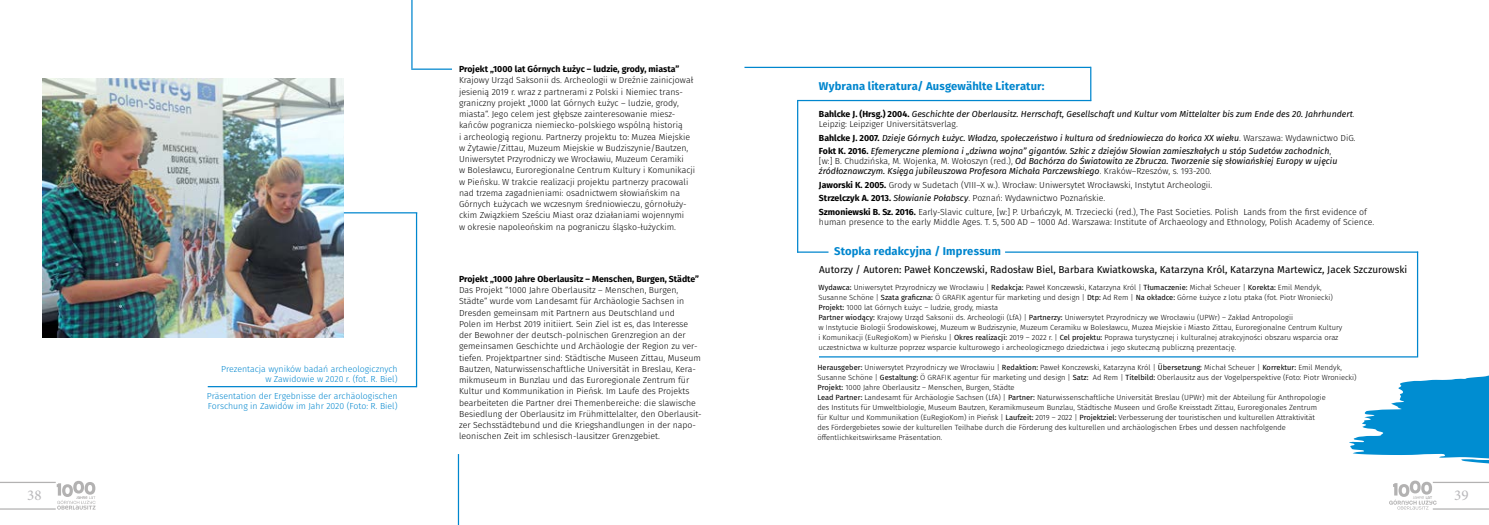
<style>
.page{position:relative;width:1489px;height:525px;background:#fff}
.page>*{position:absolute;margin:0;border:0;box-sizing:border-box;transform-origin:0 0}
.t1{font:15px "Minion Pro";color:#b9b8bb}
.t2{font:700 11.25px "Fira Sans";letter-spacing:.01em;color:#0086ce}
.t3{font:10px "Fira Sans";color:#000}
.t4{font:300 8.75px/11.2px "Fira Sans";color:#000}
.t5{font:italic 8.75px/10px "Fira Sans";color:#000}
.t6{font:300 8.75px/10px "Fira Sans";color:#0086ce;text-align:right}
.t7{font:700 8.75px "Fira Sans";color:#000}
.t8{font:300 7.5px/10px "Fira Sans";color:#000}
.s1{font-weight:700;font-style:normal}
.s2{font-weight:300;font-style:normal}
.s3{font-weight:700}
.s4{font-weight:400;font-style:italic}
.s5{font-weight:400}
</style>
<div class="page">
<svg style="left:1389px;top:480px;width:99px;height:29px"></svg>
<svg style="left:0;top:480px;width:95px;height:29px"></svg>
<img style="left:43px;top:78px;width:300px;height:260px">
<hr style="left:208px;top:386px;width:208px;height:1px;background:#0086ce">
<hr style="left:416px;top:213px;width:1px;height:174px;background:#0086ce">
<hr style="left:344px;top:212px;width:73px;height:1px;background:#0086ce">
<hr style="left:411px;top:68px;width:41px;height:2px;background:#0086ce">
<hr style="left:411px;top:0;width:1px;height:69px;background:#0086ce">
<hr style="left:458px;top:454px;width:1px;height:70px;background:#0086ce">
<svg style="left:1349px;top:375px;width:139px;height:89px"></svg>
<hr style="left:744px;top:67px;width:346px;height:1px;background:#0086ce">
<hr style="left:1090px;top:67px;width:1px;height:34px;background:#0086ce">
<hr style="left:797px;top:100px;width:294px;height:1px;background:#0086ce">
<hr style="left:797px;top:100px;width:1px;height:152px;background:#0086ce">
<hr style="left:797px;top:251px;width:31px;height:1px;background:#0086ce">
<hr style="left:1005px;top:251px;width:412px;height:1px;background:#0086ce">
<hr style="left:1416px;top:251px;width:1px;height:106px;background:#0086ce">
<hr style="left:819px;top:356px;width:597px;height:1px;background:#0086ce">
<p class="t6" style="left:221px;top:363px;width:178px">Prezentacja wyników badań archeologicznych w Zawidowie w 2020 r. (fot. R. Biel)</p>
<p class="t6" style="left:207px;top:390px;width:192px;text-align:left">Präsentation der Ergebnisse der archäologischen<br>Forschung in Zawidów im Jahr 2020 (Foto: R. Biel)</p>
<p class="t7" style="left:459px;top:62px;width:222px">Projekt „1000 lat Górnych Łużyc – ludzie, grody, miasta”</p>
<p class="t4" style="left:459px;top:74px;width:237px">Krajowy Urząd Saksonii ds. Archeologii w Dreźnie zainicjował jesienią 2019 r. wraz z partnerami z Polski i Niemiec trans&shy;graniczny projekt „1000 lat Górnych Łużyc – ludzie, grody, miasta“. Jego celem jest głębsze zainteresowanie miesz&shy;kańców pogranicza niemiecko-polskiego wspólną historią<br>i archeologią regionu. Partnerzy projektu to: Muzea Miejskie w Żytawie/Zittau, Muzeum Miejskie w Budziszynie/Bautzen, Uniwersytet Przyrodniczy we Wrocławiu, Muzeum Ceramiki<br>w Bolesławcu, Euroregionalne Centrum Kultury i Komunikacji w Pieńsku. W trakcie realizacji projektu partnerzy pracowali nad trzema zagadnieniami: osadnictwem słowiańskim na Górnych Łużycach we wczesnym średniowieczu, górnołuży&shy;ckim Związkiem Sześciu Miast oraz działaniami wojennymi<br>w okresie napoleońskim na pograniczu śląsko-łużyckim.</p>
<p class="t7" style="left:459px;top:271px;width:241px">Projekt „1000 Jahre Oberlausitz – Menschen, Burgen, Städte”</p>
<p class="t4" style="left:459px;top:284px;width:244px">Das Projekt “1000 Jahre Oberlausitz – Menschen, Burgen, Städte“ wurde vom Landesamt für Archäologie Sachsen in Dresden gemeinsam mit Partnern aus Deutschland und<br>Polen im Herbst 2019 initiiert. Sein Ziel ist es, das Interesse der Bewohner der deutsch-polnischen Grenzregion an der gemeinsamen Geschichte und Archäologie der Region zu ver&shy;tiefen. Projektpartner sind: Städtische Museen Zittau, Museum Bautzen, Naturwissenschaftliche Universität in Breslau, Kera&shy;mikmuseum in Bunzlau und das Euroregionale Zentrum für Kultur und Kommunikation in Pieńsk. Im Laufe des Projekts bearbeiteten die Partner drei Themenbereiche: die slawische Besiedlung der Oberlausitz im Frühmittelalter, den Oberlausit&shy;zer Sechsstädtebund und die Kriegshandlungen in der napo&shy;leonischen Zeit im schlesisch-lausitzer Grenzgebiet.</p>
<p class="t2" style="left:819px;top:77px;width:227px">Wybrana literatura/ Ausgewählte Literatur:</p>
<p class="t5" style="left:819px;top:109px;width:537px"><span class="s1">Bahlcke J. (Hrsg.) 2004.</span> Geschichte der Oberlausitz. Herrschaft, Gesellschaft und Kultur vom Mittelalter bis zum Ende des 20. Jahrhundert<span class="s2">.<br>Leipzig: Leipziger Universitätsverlag.</span></p>
<p class="t5" style="left:819px;top:131px;width:538px;line-height:13.5px"><span class="s1">Bahlcke J. 2007.</span> Dzieje Górnych Łużyc. Władza, społeczeństwo i kultura od średniowiecza do końca XX wieku<span class="s2">. Warszawa: Wydawnictwo DiG.<br></span><span class="s1">Fokt K. 2016.</span> Efemeryczne plemiona i „dziwna wojna” gigantów. Szkic z dziejów Słowian zamieszkałych u stóp Sudetów zachodnich<span class="s2">,</span></p>
<p class="t5" style="left:819px;top:156px;width:520px"><span class="s2">[w:] B. Chudzińska, M. Wojenka, M. Wołoszyn (red.),</span> Od Bachórza do Światowita ze Zbrucza. Tworzenie się słowiańskiej Europy w ujęciu źródłoznawczym. Księga jubileuszowa Profesora Michała Parczewskiego<span class="s2">. Kraków–Rzeszów, s. 193-200.</span></p>
<p class="t4" style="left:819px;top:178px;width:549px;line-height:13.5px"><span class="s3">Jaworski K. 2005.</span> Grody w Sudetach (VIII–X w.). Wrocław: Uniwersytet Wrocławski, Instytut Archeologii.<br><span class="s3">Strzelczyk A. 2013.</span> <span class="s4">Słowianie Połabscy</span>. Poznań: Wydawnictwo Poznańskie.<br><span class="s3">Szmoniewski B. Sz. 2016.</span> Early-Slavic culture, [w:] P. Urbańczyk, M. Trzeciecki (red.), The Past Societies. Polish Lands from the first evidence of</p>
<p class="t4" style="left:819px;top:216px;width:557px">human presence to the early Middle Ages. T. 5, 500 AD – 1000 Ad. Warszawa: Institute of Archaeology and Ethnology, Polish Academy of Science.</p>
<p class="t2" style="left:834px;top:242px;width:168px">Stopka redakcyjna / Impressum</p>
<p class="t8" style="left:818px;top:282px;width:525px"><span class="s5">Wydawca:</span> Uniwersytet Przyrodniczy we Wrocławiu | <span class="s5">Redakcja:</span> Paweł Konczewski, Katarzyna Król | <span class="s5">Tłumaczenie:</span> Michał Scheuer | <span class="s5">Korekta:</span> Emil Mendyk, Susanne Schöne | <span class="s5">Szata graficzna:</span> Ö GRAFIK agentur für marketing und design | <span class="s5">Dtp:</span> Ad Rem | <span class="s5">Na okładce:</span> Górne Łużyce z lotu ptaka (fot. Piotr Wroniecki)<br><span class="s5">Projekt:</span> 1000 lat Górnych Łużyc – ludzie, grody, miasta<br><span class="s5">Partner wiodący:</span> Krajowy Urząd Saksonii ds. Archeologii (LfA) | <span class="s5">Partnerzy:</span> Uniwersytet Przyrodniczy we Wrocławiu (UPWr) – Zakład Antropologii<br>w Instytucie Biologii Środowiskowej, Muzeum w Budziszynie, Muzeum Ceramiku w Bolesławcu, Muzea Miejskie i Miasto Zittau, Euroregionalne Centrum Kultury i Komunikacji (EuRegioKom) w Pieńsku | <span class="s5">Okres realizacji:</span> 2019 – 2022 r. | <span class="s5">Cel projektu:</span> Poprawa turystycznej i kulturalnej atrakcyjności obszaru wsparcia oraz uczestnictwa w kulturze poprzez wsparcie kulturowego i archeologicznego dziedzictwa i jego skuteczną publiczną prezentację.</p>
<p class="t3" style="left:819px;top:261px;width:589px">Autorzy / Autoren: Paweł Konczewski, Radosław Biel, Barbara Kwiatkowska, Katarzyna Król, Katarzyna Martewicz, Jacek Szczurowski</p>
<p class="t8" style="left:817px;top:362px;width:540px"><span class="s5">Herausgeber:</span> Uniwersytet Przyrodniczy we Wrocławiu | <span class="s5">Redaktion:</span> Paweł Konczewski, Katarzyna Król | <span class="s5">Übersetzung:</span> Michał Scheuer | <span class="s5">Korrektur:</span> Emil Mendyk, Susanne Schöne | <span class="s5">Gestaltung:</span> Ö GRAFIK agentur für marketing und design | <span class="s5">Satz:</span> Ad Rem | <span class="s5">Titelbild:</span> Oberlausitz aus der Vogelperspektive (Foto: Piotr Wroniecki)<br><span class="s5">Projekt:</span> 1000 Jahre Oberlausitz – Menschen, Burgen, Städte<br><span class="s5">Lead Partner:</span> Landesamt für Archäologie Sachsen (LfA) | <span class="s5">Partner:</span> Naturwissenschaftliche Universität Breslau (UPWr) mit der Abteilung für Anthropologie<br>des Instituts für Umweltbiologie, Museum Bautzen, Keramikmuseum Bunzlau, Städtische Museen und Große Kreisstadt Zittau, Euroregionales Zentrum<br>für Kultur und Kommunikation (EuRegioKom) in Pieńsk | <span class="s5">Laufzeit:</span> 2019 – 2022 | <span class="s5">Projektziel:</span> Verbesserung der touristischen und kulturellen Attraktivität<br>des Fördergebietes sowie der kulturellen Teilhabe durch die Förderung des kulturellen und archäologischen Erbes und dessen nachfolgende öffentlichkeitswirksame Präsentation.</p>
<h1 class="t1" style="left:27px;top:485px;width:16px">38</h1>
<h1 class="t1" style="left:1453px;top:485px;width:16px">39</h1>
</div>
